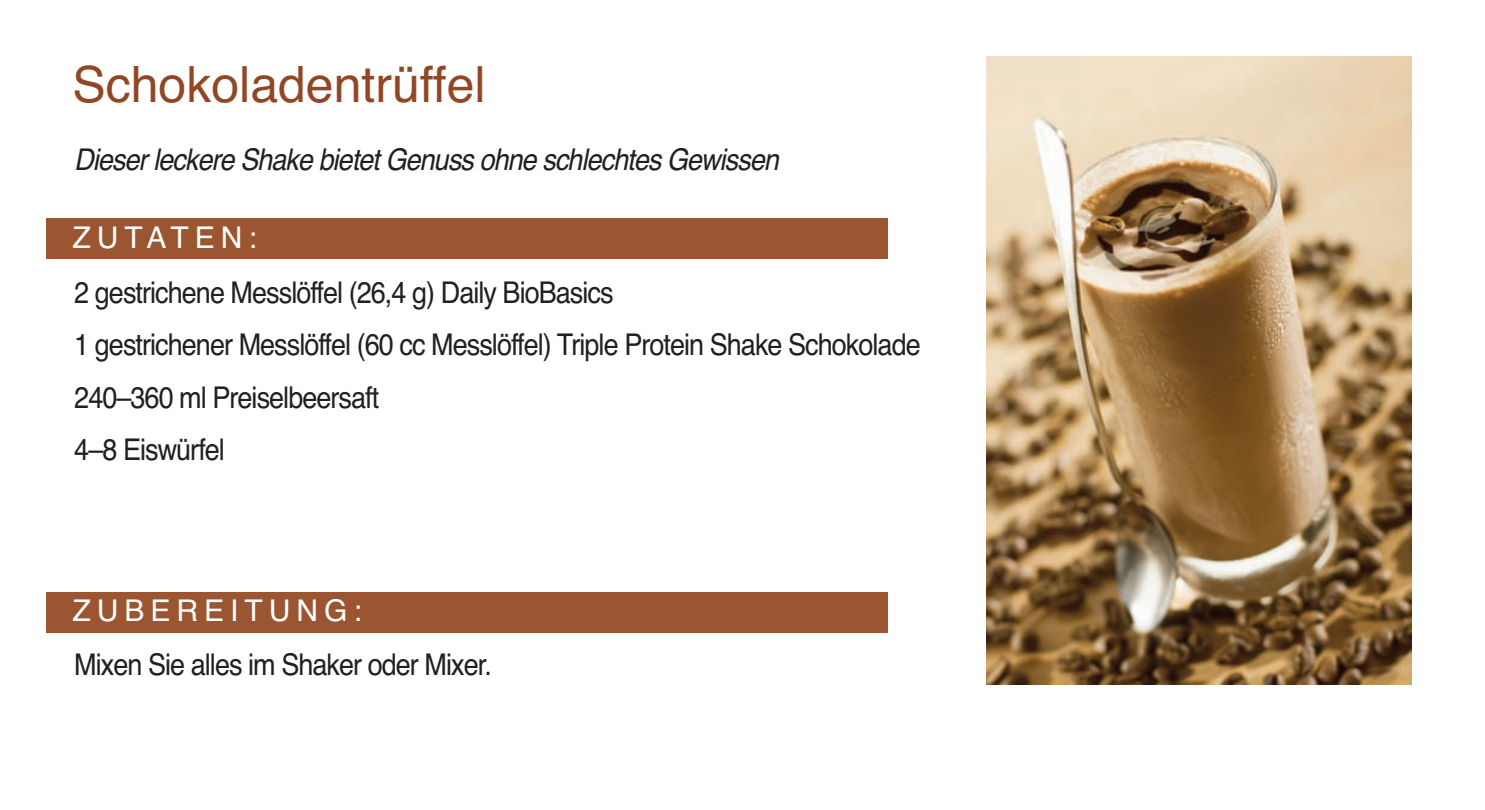
<style>
.page{position:relative;width:1485px;height:810px;background:#fff}
.page>*{position:absolute;margin:0;border:0;box-sizing:border-box;transform-origin:0 0}
.t1{font:50px "Helvetica TT";color:#924724}
.t2{font:30px/52.5px "Helvetica TT";letter-spacing:-.035em;color:#231f20;scale:.9 1}
.t3{font:italic 30px "Helvetica TT";color:#231f20;scale:.9 1}
.t4{font:30px "Helvetica";letter-spacing:.2em;color:#fff}
</style>
<div class="page">
<div style="left:46px;top:219px;width:842px;height:40px;background:#9b5531"></div>
<div style="left:46px;top:592px;width:842px;height:41px;background:#9b5531"></div>
<img style="left:987px;top:56px;width:425px;height:628px">
<h1 class="t1" style="left:72px;top:56px;width:415px">Schokoladentrüffel</h1>
<p class="t3" style="left:74px;top:142px;width:795px">Dieser leckere Shake bietet Genuss ohne schlechtes Gewissen</p>
<p class="t4" style="left:72px;top:220px;width:186px">ZUTATEN:</p>
<p class="t2" style="left:74px;top:266px;width:942px">2 gestrichene Messlöffel (26,4 g) Daily BioBasics<br>1 gestrichener Messlöffel (60 cc Messlöffel) Triple Protein Shake Schokolade 240–360 ml Preiselbeersaft<br>4–8 Eiswürfel</p>
<p class="t4" style="left:72px;top:593px;width:291px">ZUBEREITUNG:</p>
<p class="t2" style="left:74px;top:639px;width:466px">Mixen Sie alles im Shaker oder Mixer.</p>
</div>
